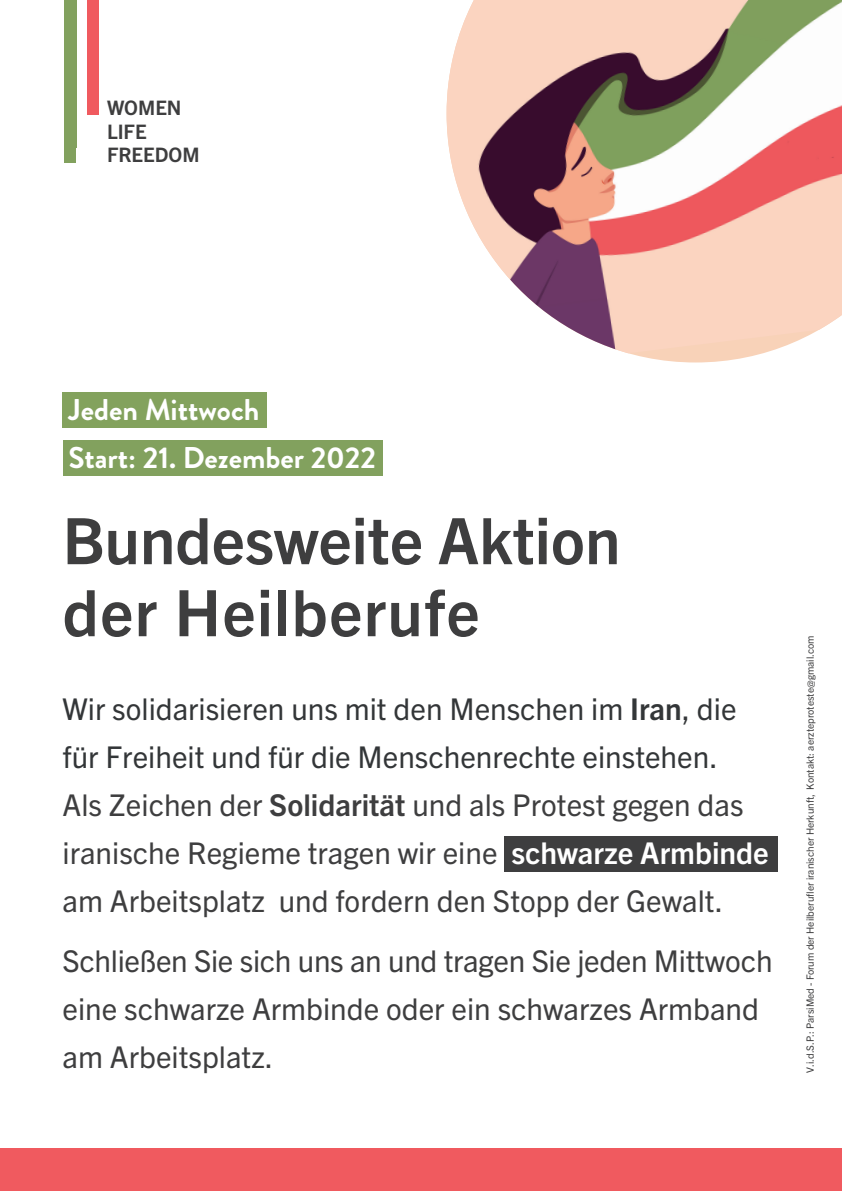
<style>
.page{position:relative;width:842px;height:1191px;background:#fff}
.page>*{position:absolute;margin:0;border:0;box-sizing:border-box;transform-origin:0 0}
.t1{font:700 64px/72px "Trade Gothic Next LT Pro";color:#3e3e3f}
.t2{font:30px/48px "Trade Gothic Next LT Pro";color:#3e3e3f}
.t3{font:700 30px/48px "Brandon Grotesque";color:#fff}
.t4{font:700 20px/23.9px "Trade Gothic Next LT Pro";color:#3e3e3f}
.t5{font:10px "Trade Gothic Next LT Pro";color:#3e3e3f}
.s1{color:#333638}
.s2{font-weight:700;color:#333638}
.s3{font-weight:700}
.s4{font-weight:700;color:#fff}
</style>
<div class="page">
<div style="left:504px;top:836px;width:274px;height:35px;background:#3e3e3f"></div>
<div style="left:65px;top:0;width:12px;height:147px;background:#82a15e"></div>
<div style="left:62px;top:392px;width:204px;height:36px;background:#83a25d"></div>
<div style="left:63px;top:440px;width:319px;height:35px;background:#82a15e"></div>
<svg style="left:627px;top:353px;width:137px;height:9px"></svg>
<img style="left:447px;top:0;width:395px;height:353px">
<div style="left:64px;top:0;width:12px;height:162px;background:#82a15e"></div>
<div style="left:88px;top:0;width:11px;height:115px;background:#f05a5f"></div>
<div style="left:0;top:1148px;width:842px;height:43px;background:#f05a5f"></div>
<p class="t4" style="left:107px;top:94px;width:94px">WOMEN<br>LIFE<br>FREEDOM</p>
<p class="t3" style="left:69px;top:386px;width:309px">Jeden Mittwoch<br>Start: 21. Dezember 2022</p>
<h1 class="t1" style="left:63px;top:500px;width:559px">Bundesweite Aktion der Heilberufe</h1>
<p class="t2" style="left:63px;top:683px;width:708px"><span class="s1">Wir solidarisieren uns mit den Menschen im</span> <span class="s2">Iran</span><span class="s1">, die für Freiheit und für die Menschenrechte einstehen.<br></span>Als Zeichen der <span class="s3">Solidarität</span> und als Protest gegen das iranische Regieme tragen wir eine <span class="s4">schwarze Armbinde </span>am Arbeitsplatz und fordern den Stopp der Gewalt.</p>
<p class="t2" style="left:63px;top:935px;width:712px">Schließen Sie sich uns an und tragen Sie jeden Mittwoch eine schwarze Armbinde oder ein schwarzes Armband am Arbeitsplatz.</p>
<p class="t5" style="left:803px;top:1072px;width:439px;rotate:-90deg">V.i.d.S.P.: ParsiMed - Forum der Heilberufler iranischer Herkunft, Kontakt: aerzteproteste@gmail.com</p>
</div>
